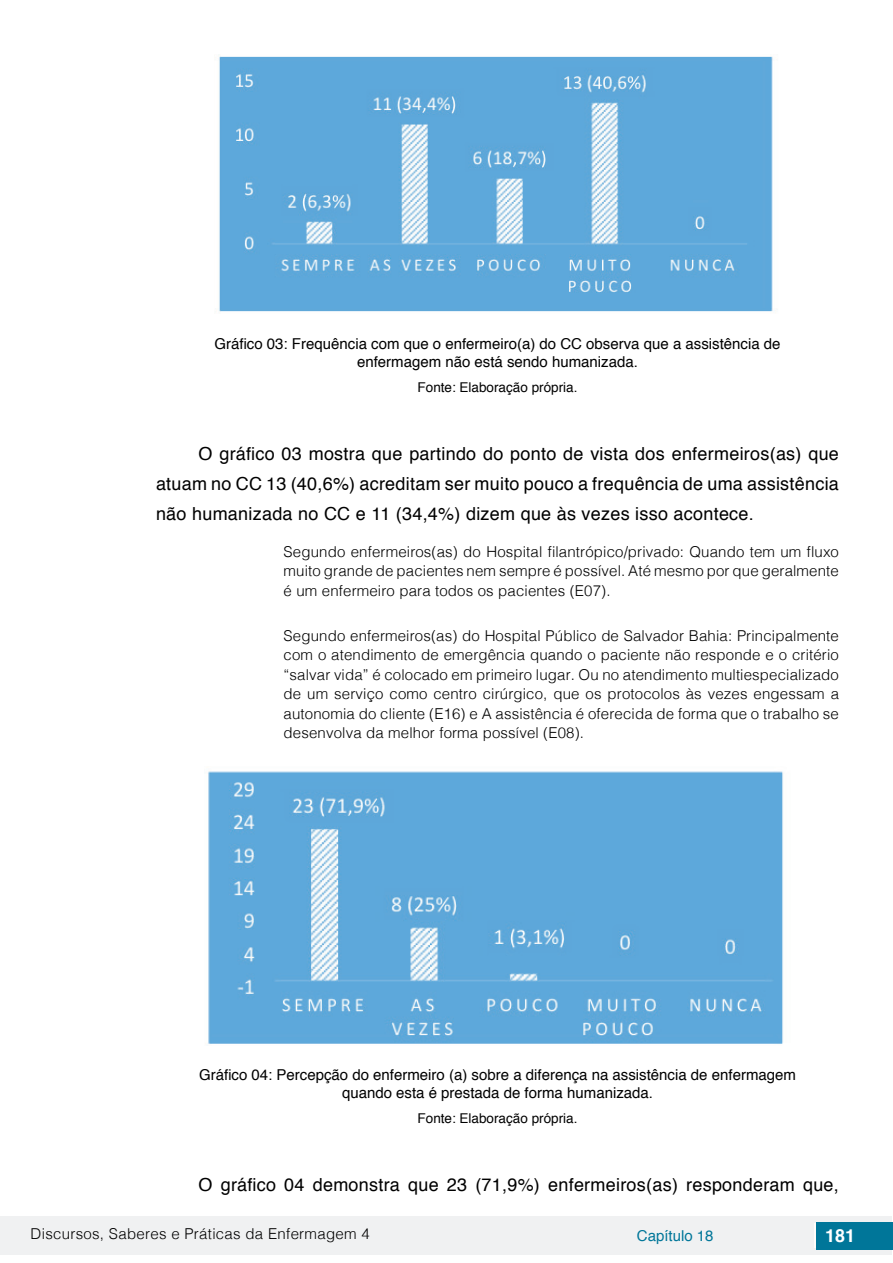
<style>
.page{position:relative;width:893px;height:1263px;background:#fff}
.page>*{position:absolute;margin:0;border:0;box-sizing:border-box;transform-origin:0 0}
.t1{font:18px/30px "Helvetica";letter-spacing:.015em;color:#000;text-align:justify}
.t2{font:700 18px "Helvetica";color:#fff}
.t3{font:300 15px/19.5px "Helvetica";letter-spacing:.01em;color:#000;text-align:justify}
.t4{font:15px/18px "Helvetica";color:#000;text-align:center}
.t5{font:15px "Helvetica";color:#007699}
.t6{font:13.5px "Helvetica";color:#000}
</style>
<div class="page">
<div style="left:1px;top:1216px;width:891px;height:38px;background:#f0f1f2"></div>
<div style="left:816px;top:1222px;width:77px;height:27px;background:#007699"></div>
<svg style="left:815px;top:1224px;width:1px;height:24px"></svg>
<img style="left:219px;top:56px;width:554px;height:256px">
<img style="left:207px;top:771px;width:576px;height:273px">
<p class="t4" style="left:214px;top:335px;width:568px">Gráfico 03: Frequência com que o enfermeiro(a) do CC observa que a assistência de enfermagem não está sendo humanizada.</p>
<p class="t6" style="left:418px;top:376px;width:161px">Fonte: Elaboração própria.</p>
<p class="t1" style="left:156px;top:439px;width:684px;text-indent:43px">O gráfico 03 mostra que partindo do ponto de vista dos enfermeiros(as) que atuam no CC 13 (40,6%) acreditam ser muito pouco a frequência de uma assistência não humanizada no CC e 11 (34,4%) dizem que às vezes isso acontece.</p>
<p class="t3" style="left:284px;top:540px;width:557px">Segundo enfermeiros(as) do Hospital filantrópico/privado: Quando tem um fluxo muito grande de pacientes nem sempre é possível. Até mesmo por que geralmente é um enfermeiro para todos os pacientes (E07).</p>
<p class="t3" style="left:284px;top:624px;width:557px">Segundo enfermeiros(as) do Hospital Público de Salvador Bahia: Principalmente com o atendimento de emergência quando o paciente não responde e o critério “salvar vida” é colocado em primeiro lugar. Ou no atendimento multiespecializado de um serviço como centro cirúrgico, que os protocolos às vezes engessam a autonomia do cliente (E16) e A assistência é oferecida de forma que o trabalho se desenvolva da melhor forma possível (E08).</p>
<p class="t4" style="left:199px;top:1066px;width:598px">Gráfico 04: Percepção do enfermeiro (a) sobre a diferença na assistência de enfermagem quando esta é prestada de forma humanizada.</p>
<p class="t6" style="left:418px;top:1108px;width:161px">Fonte: Elaboração própria.</p>
<p class="t1" style="left:199px;top:1171px;width:642px">O gráfico 04 demonstra que 23 (71,9%) enfermeiros(as) responderam que,</p>
<p class="t3" style="left:31px;top:1223px;width:341px">Discursos, Saberes e Práticas da Enfermagem 4</p>
<p class="t5" style="left:637px;top:1224px;width:78px">Capítulo 18</p>
<p class="t2" style="left:825px;top:1221px;width:32px">181</p>
</div>
